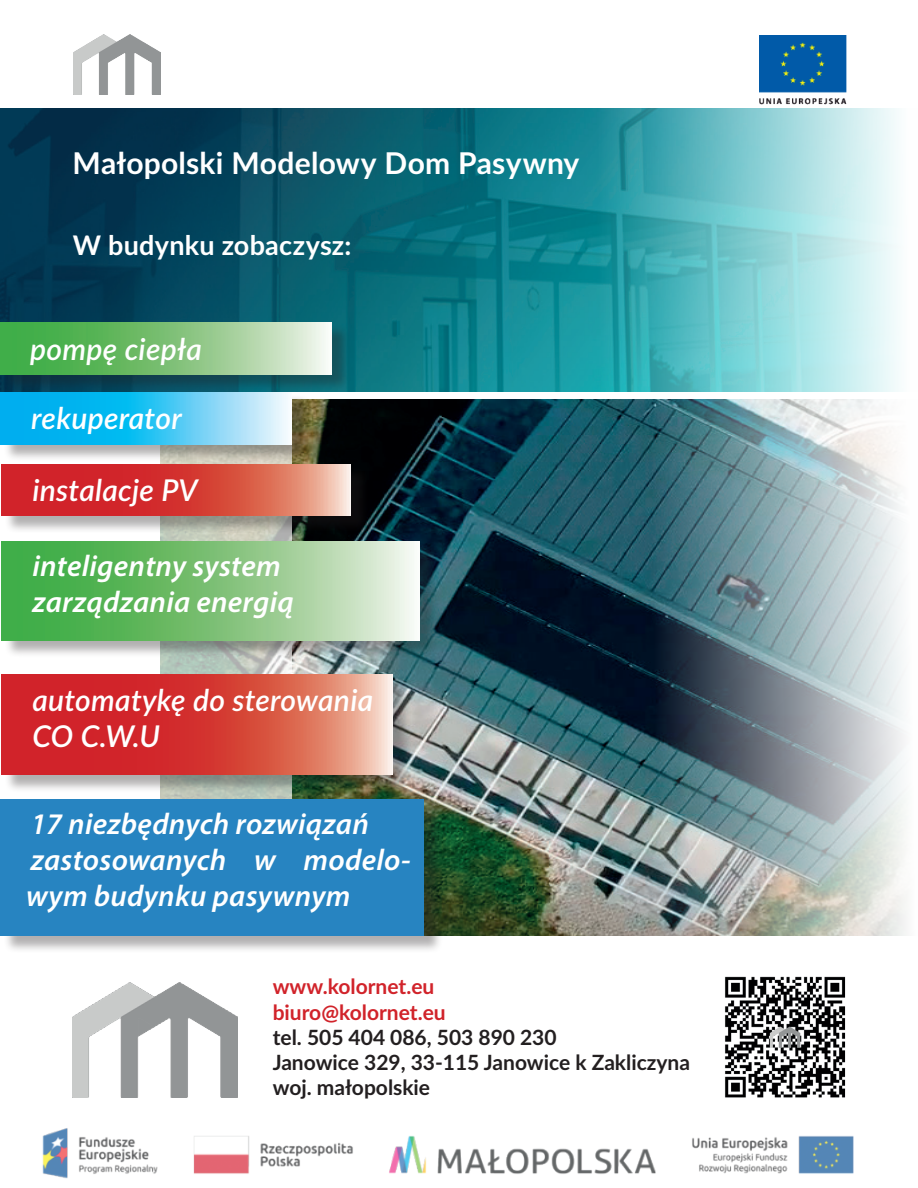
<style>
.page{position:relative;width:918px;height:1188px;background:#fff}
.page>*{position:absolute;margin:0;border:0;box-sizing:border-box;transform-origin:0 0}
.teks-opisu_punktowan{font:italic 600 30px/36px "Myriad Pro";letter-spacing:.01em;color:#fff}
.teks-opisu_punktowan-2{font:italic 600 30px "Lato";letter-spacing:.01em;color:#fff}
.wycena-maxi{font:700 30px "Lato";letter-spacing:.01em;color:#fff}
.wycena-maxi-2{font:700 27px "Lato";letter-spacing:.01em;color:#fff}
.wycena-maxi-3{font:700 21px "Lato";color:#231f20}
.wycena-maxi-4{font:700 21px "Lato";color:#d1232a}
</style>
<div class="page">
<img style="left:292px;top:399px;width:614px;height:537px">
<svg style="left:160px;top:462px;width:132px;height:337px;background:#c1cabf"></svg>
<img style="left:1px;top:108px;width:898px;height:283px">
<img style="left:42px;top:1128px;width:812px;height:51px">
<img style="left:760px;top:36px;width:86px;height:69px">
<img style="left:74px;top:35px;width:86px;height:60px">
<img style="left:72px;top:982px;width:166px;height:116px">
<img style="left:725px;top:976px;width:121px;height:122px">
<div style="left:2px;top:324px;width:348px;height:68px;background:#231f20;opacity:.35"></div>
<svg style="left:0;top:323px;width:331px;height:51px;background:#85c581"></svg>
<div style="left:4px;top:394px;width:307px;height:68px;background:#231f20;opacity:.35"></div>
<svg style="left:1px;top:392px;width:291px;height:52px;background:#46c7f3"></svg>
<div style="left:5px;top:466px;width:365px;height:68px;background:#231f20;opacity:.35"></div>
<svg style="left:2px;top:464px;width:349px;height:52px;background:#d84d46"></svg>
<div style="left:5px;top:543px;width:434px;height:115px;background:#231f20;opacity:.35"></div>
<svg style="left:2px;top:541px;width:418px;height:99px;background:#85c581"></svg>
<div style="left:3px;top:801px;width:440px;height:153px;background:#231f20;opacity:.35"></div>
<div style="left:0;top:799px;width:423px;height:137px;background:#2784c1"></div>
<div style="left:5px;top:676px;width:407px;height:117px;background:#231f20;opacity:.35"></div>
<svg style="left:2px;top:674px;width:391px;height:101px;background:#d84d47"></svg>
<p class="wycena-maxi" style="left:73px;top:141px;width:508px">Małopolski Modelowy Dom Pasywny</p>
<p class="wycena-maxi-2" style="left:73px;top:226px;width:280px">W budynku zobaczysz:</p>
<p class="teks-opisu_punktowan-2" style="left:30px;top:327px;width:173px">pompę ciepła</p>
<p class="teks-opisu_punktowan-2" style="left:31px;top:397px;width:152px">rekuperator</p>
<p class="teks-opisu_punktowan-2" style="left:32px;top:468px;width:167px">instalacje PV</p>
<p class="teks-opisu_punktowan" style="left:32px;top:547px;width:250px">inteligentny system</p>
<p class="teks-opisu_punktowan" style="left:32px;top:583px;width:263px">zarządzania energią</p>
<p class="teks-opisu_punktowan-2" style="left:32px;top:679px;width:342px">automatykę do sterowania</p>
<p class="teks-opisu_punktowan-2" style="left:32px;top:715px;width:129px">CO C.W.U</p>
<p class="teks-opisu_punktowan" style="left:31px;top:806px;width:340px">17 niezbędnych rozwiązań</p>
<p class="teks-opisu_punktowan" style="left:26px;top:842px;width:386px">zastosowanych w modelo&shy;wym budynku pasywnym</p>
<p class="wycena-maxi-4" style="left:273px;top:971px;width:163px">www.kolornet.eu</p>
<p class="wycena-maxi-4" style="left:273px;top:997px;width:175px">biuro@kolornet.eu</p>
<p class="wycena-maxi-3" style="left:273px;top:1022px;width:285px">tel. 505 404 086, 503 890 230</p>
<p class="wycena-maxi-3" style="left:273px;top:1047px;width:419px">Janowice 329, 33-115 Janowice k Zakliczyna</p>
<p class="wycena-maxi-3" style="left:273px;top:1072px;width:159px">woj. małopolskie</p>
</div>
